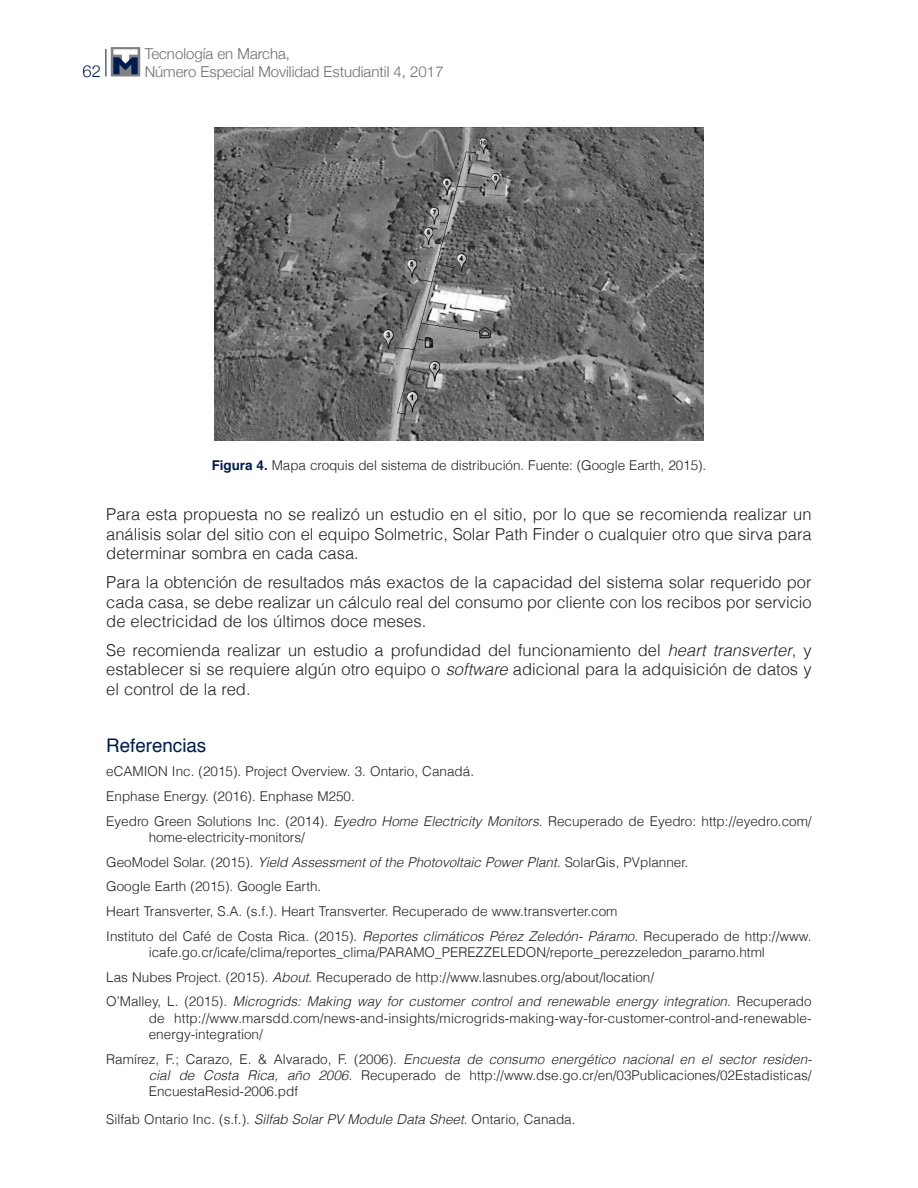
<style>
.page{position:relative;width:918px;height:1188px;background:#fff}
.page>*{position:absolute;margin:0;border:0;box-sizing:border-box;transform-origin:0 0}
._7subtitulo{font:18.75px "Helvetica";color:#001c4e}
._6texto{font:300 16.5px/19.8px "Helvetica";color:#231f20;text-align:justify}
.t1{font:300 16.5px "Helvetica Neue";color:#001c4e}
.t2{font:300 15px "Helvetica Neue";color:#6c6d70}
._11bibliografia{font:300 13.5px/16.2px "Helvetica";color:#231f20;text-align:justify}
._11bibliografia-2{font:italic 300 13.5px "Helvetica";color:#231f20}
._9tituloscuadros{font:300 13.5px "Helvetica";letter-spacing:-.005em;color:#231f20}
.s1{font-weight:700;color:#001c4e}
.s2{font-style:italic}
.s3{font-style:normal}
</style>
<div class="page">
<svg style="left:106px;top:49px;width:1px;height:28px"></svg>
<div style="left:111px;top:47px;width:29px;height:30px;background:#808285"></div>
<svg style="left:113px;top:49px;width:25px;height:25px"></svg>
<img style="left:215px;top:128px;width:488px;height:312px">
<p class="t2" style="left:145px;top:41px;width:147px">Tecnología en Marcha,</p>
<p class="t1" style="left:83px;top:57px;width:20px">62</p>
<p class="t2" style="left:145px;top:59px;width:300px">Número Especial Movilidad Estudiantil 4, 2017</p>
<p class="_9tituloscuadros" style="left:212px;top:455px;width:496px"><span class="s1">Figura 4.</span> Mapa croquis del sistema de distribución. Fuente: (Google Earth, 2015).</p>
<p class="_6texto" style="left:106px;top:503px;width:707px">Para esta propuesta no se realizó un estudio en el sitio, por lo que se recomienda realizar un análisis solar del sitio con el equipo Solmetric, Solar Path Finder o cualquier otro que sirva para determinar sombra en cada casa.</p>
<p class="_6texto" style="left:106px;top:571px;width:707px">Para la obtención de resultados más exactos de la capacidad del sistema solar requerido por cada casa, se debe realizar un cálculo real del consumo por cliente con los recibos por servicio de electricidad de los últimos doce meses.</p>
<p class="_6texto" style="left:106px;top:639px;width:707px">Se recomienda realizar un estudio a profundidad del funcionamiento del <span class="s2">heart transverter</span>, y establecer si se requiere algún otro equipo o <span class="s2">software</span> adicional para la adquisición de datos y el control de la red.</p>
<p class="_7subtitulo" style="left:106px;top:731px;width:102px">Referencias</p>
<p class="_11bibliografia" style="left:106px;top:763px;width:369px">eCAMION Inc. (2015). Project Overview. 3. Ontario, Canadá.</p>
<p class="_11bibliografia" style="left:106px;top:788px;width:250px">Enphase Energy. (2016). Enphase M250.</p>
<p class="_11bibliografia" style="left:149px;top:812px;width:664px;text-indent:-43px">Eyedro Green Solutions Inc. (2014). <span class="s2">Eyedro Home Electricity Monitors</span>. Recuperado de Eyedro: http://eyedro.com/ home-electricity-monitors/</p>
<p class="_11bibliografia-2" style="left:106px;top:852px;width:584px"><span class="s3">GeoModel Solar. (2015).</span> Yield Assessment of the Photovoltaic Power Plant. <span class="s3">SolarGis, PVplanner.</span></p>
<p class="_11bibliografia" style="left:106px;top:878px;width:217px">Google Earth (2015). Google Earth.</p>
<p class="_11bibliografia" style="left:106px;top:903px;width:513px">Heart Transverter, S.A. (s.f.). Heart Transverter. Recuperado de www.transverter.com</p>
<p class="_11bibliografia" style="left:106px;top:927px;width:707px;text-align:center">Instituto del Café de Costa Rica. (2015). <span class="s2">Reportes climáticos Pérez Zeledón- Páramo</span>. Recuperado de http://www. icafe.go.cr/icafe/clima/reportes_clima/PARAMO_PEREZZELEDON/reporte_perezzeledon_paramo.html</p>
<p class="_11bibliografia" style="left:106px;top:968px;width:549px">Las Nubes Project. (2015). <span class="s2">About</span>. Recuperado de http://www.lasnubes.org/about/location/</p>
<p class="_11bibliografia" style="left:149px;top:993px;width:664px;text-indent:-43px">O’Malley, L. (2015). <span class="s2">Microgrids: Making way for customer control and renewable energy integration</span>. Recuperado de http://www.marsdd.com/news-and-insights/microgrids-making-way-for-customer-control-and-renewable&shy;energy-integration/</p>
<p class="_11bibliografia" style="left:149px;top:1050px;width:665px;text-indent:-43px">Ramírez, F.; Carazo, E. &amp; Alvarado, F. (2006). <span class="s2">Encuesta de consumo energético nacional en el sector residen&shy;cial de Costa Rica, año 2006.</span> Recuperado de http://www.dse.go.cr/en/03Publicaciones/02Estadisticas/ EncuestaResid-2006.pdf</p>
<p class="_11bibliografia" style="left:106px;top:1111px;width:471px">Silfab Ontario Inc. (s.f.). <span class="s2">Silfab Solar PV Module Data Sheet</span>. Ontario, Canada.</p>
</div>
